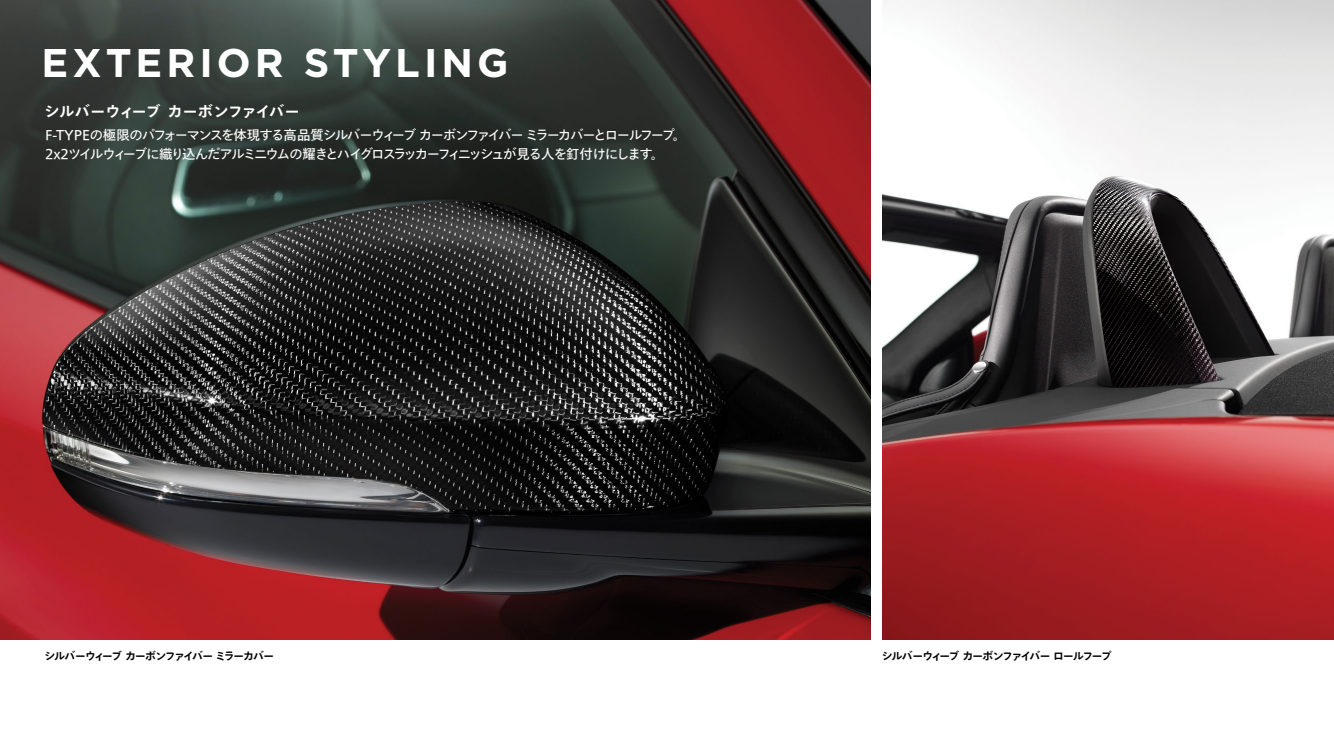
<style>
.page{position:relative;width:1334px;height:750px;background:#fff}
.page>*{position:absolute;margin:0;border:0;box-sizing:border-box;transform-origin:0 0}
.t1{font:700 40px "Gotham";letter-spacing:.1em;color:#fff}
.t2{font:700 15px "Tazugane Gothic Std N";letter-spacing:-.02em;color:#fff}
.t3{font:13.5px/18.5px "Tazugane Gothic Std N";letter-spacing:-.12em;color:#fff}
.t4{font:700 10.8px "Tazugane Gothic Std N";letter-spacing:-.1em;color:#000}
</style>
<div class="page">
<img style="left:0;top:0;width:870px;height:640px">
<img style="left:882px;top:0;width:452px;height:640px">
<h1 class="t1" style="left:42px;top:36px;width:468px">EXTERIOR STYLING</h1>
<p class="t2" style="left:44px;top:101px;width:257px">シルバーウィーブ カーボンファイバー</p>
<p class="t3" style="left:45px;top:127px;width:642px">F-TYPEの極限のパフォーマンスを体現する高品質シルバーウィーブ カーボンファイバー ミラーカバーとロールフープ。<br>2x2ツイルウィーブに織り込んだアルミニウムの耀きとハイグロスラッカーフィニッシュが見る人を釘付けにします。</p>
<p class="t4" style="left:45px;top:648px;width:231px">シルバーウィーブ カーボンファイバー ミラーカバー</p>
<p class="t4" style="left:882px;top:648px;width:231px">シルバーウィーブ カーボンファイバー ロールフープ</p>
</div>
